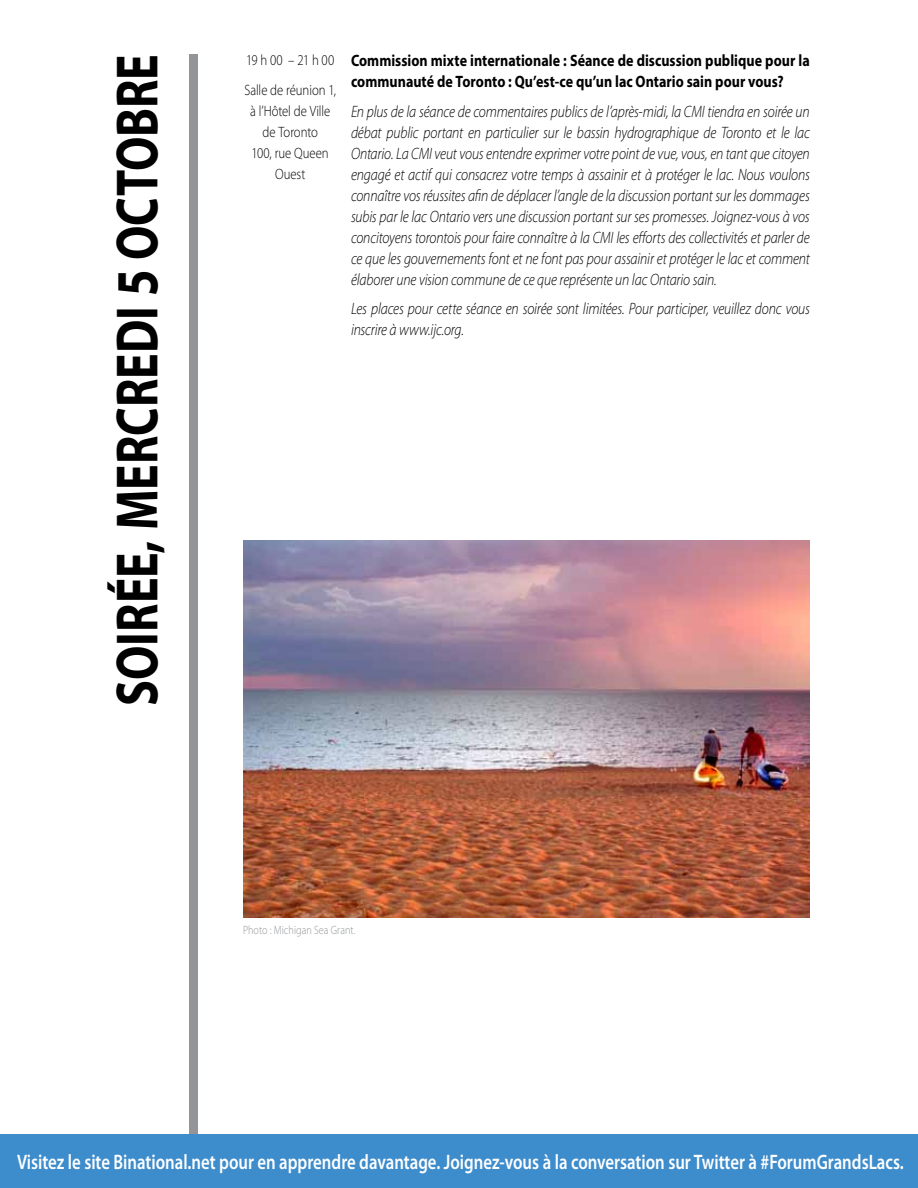
<style>
.page{position:relative;width:918px;height:1188px;background:#fff}
.page>*{position:absolute;margin:0;border:0;box-sizing:border-box;transform-origin:0 0}
.t1{font:700 60px "Myriad Pro";color:#000;scale:.8 1}
.t2{font:600 21px "Myriad Pro";color:#fff;scale:.8 1}
.t3{font:italic 300 16.5px/21px "Myriad Pro";letter-spacing:-.01em;color:#000;text-align:justify;scale:.85 1}
.t4{font:700 16.5px/21px "Myriad Pro";color:#000;scale:.85 1}
.t5{font:300 15px/21px "Myriad Pro";color:#000;scale:.85 1}
.t6{font:300 12px "Myriad Pro";color:#939598;scale:.85 1}
</style>
<div class="page">
<div style="left:0;top:1134px;width:918px;height:54px;background:#3d8ccc"></div>
<div style="left:189px;top:54px;width:9px;height:1080px;background:#939598"></div>
<img style="left:243px;top:540px;width:567px;height:378px">
<p class="t5" style="left:244px;top:45px;width:109px;line-height:29.5px">19 h 00 – 21 h 00<br>Salle de réunion 1,</p>
<p class="t5" style="left:250px;top:100px;width:96px;text-align:center">à l’Hôtel de Ville de Toronto<br>100, rue Queen<br>Ouest</p>
<h1 class="t1" style="left:98px;top:706px;width:816px;rotate:-90deg">SOIRÉE, MERCREDI 5 OCTOBRE</h1>
<p class="t4" style="left:351px;top:50px;width:541px">Commission mixte internationale : Séance de discussion publique pour la communauté de Toronto : Qu’est-ce qu’un lac Ontario sain pour vous?</p>
<p class="t3" style="left:351px;top:101px;width:542px">En plus de la séance de commentaires publics de l’après-midi, la CMI tiendra en soirée un débat public portant en particulier sur le bassin hydrographique de Toronto et le lac Ontario. La CMI veut vous entendre exprimer votre point de vue, vous, en tant que citoyen engagé et actif qui consacrez votre temps à assainir et à protéger le lac. Nous voulons connaître vos réussites afin de déplacer l’angle de la discussion portant sur les dommages subis par le lac Ontario vers une discussion portant sur ses promesses. Joignez-vous à vos concitoyens torontois pour faire connaître à la CMI les efforts des collectivités et parler de ce que les gouvernements font et ne font pas pour assainir et protéger le lac et comment élaborer une vision commune de ce que représente un lac Ontario sain.</p>
<p class="t3" style="left:351px;top:298px;width:541px">Les places pour cette séance en soirée sont limitées. Pour participer, veuillez donc vous inscrire à www.ijc.org.</p>
<p class="t6" style="left:243px;top:923px;width:134px">Photo : Michigan Sea Grant.</p>
<p class="t2" style="left:17px;top:1148px;width:1110px">Visitez le site Binational.net pour en apprendre davantage. Joignez-vous à la conversation sur Twitter à #ForumGrandsLacs.</p>
</div>
